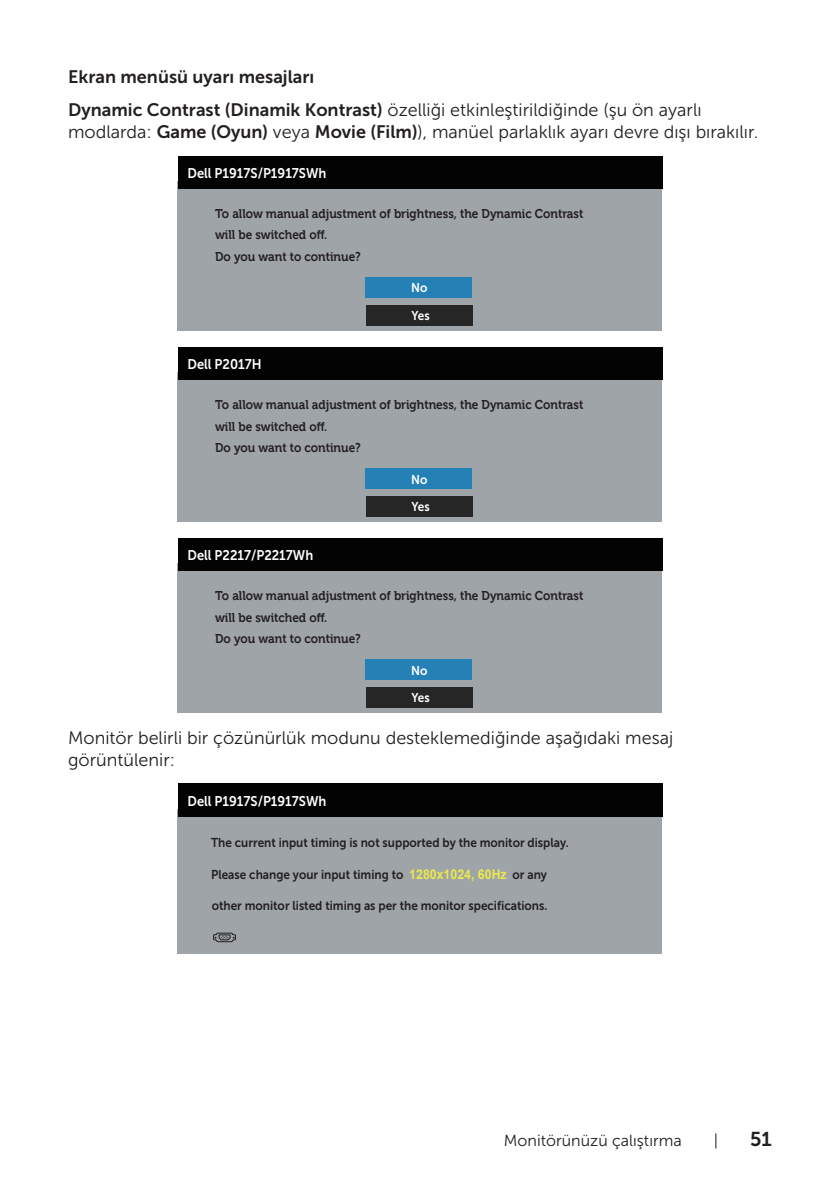
<style>
.page{position:relative;width:840px;height:1191px;background:#fff}
.page>*{position:absolute;margin:0;border:0;box-sizing:border-box;transform-origin:0 0}
.t1{font:20px "Museo Sans For Dell 700";color:#231f20}
.text{font:18px/21.6px "Museo Sans For Dell 300";color:#231f20}
.text-2{font:18px "Museo Sans For Dell 700";color:#231f20}
.t2{font:16px "Museo Sans For Dell 300";color:#231f20}
.t3{font:14px "Museo Sans For Dell 700";color:#fff;scale:.92 1}
.t4{font:700 12.8px/21.6px "Museo For Dell";color:#231f20;scale:.92 1}
.t5{font:12.8px "Museo Sans For Dell 700";color:#231f20;scale:.92 1}
.t6{font:12.8px/27.2px "Museo Sans For Dell 700";color:#fff;scale:.92 1}
.s1{font-family:"Museo Sans For Dell 700"}
.s2{font-family:"Arial";font-weight:700;font-size:13.4px;color:#eae84d}
</style>
<div class="page">
<div style="left:177px;top:181px;width:485px;height:149px;background:#9fa4a8"></div>
<div style="left:178px;top:156px;width:484px;height:32px;background:#030303"></div>
<div style="left:365px;top:277px;width:107px;height:21px;background:#2581b5"></div>
<div style="left:365px;top:305px;width:107px;height:21px;background:#262626"></div>
<div style="left:177px;top:372px;width:485px;height:150px;background:#9fa4a8"></div>
<div style="left:178px;top:347px;width:484px;height:33px;background:#030303"></div>
<div style="left:365px;top:468px;width:107px;height:21px;background:#2581b5"></div>
<div style="left:365px;top:497px;width:107px;height:20px;background:#262626"></div>
<div style="left:177px;top:563px;width:485px;height:150px;background:#9fa4a8"></div>
<div style="left:178px;top:538px;width:484px;height:33px;background:#030303"></div>
<div style="left:365px;top:660px;width:107px;height:20px;background:#2581b5"></div>
<div style="left:365px;top:688px;width:107px;height:20px;background:#262626"></div>
<div style="left:177px;top:809px;width:485px;height:144px;background:#9ea4a7"></div>
<div style="left:178px;top:783px;width:484px;height:33px;background:#030303"></div>
<svg style="left:213px;top:932px;width:23px;height:10px"></svg>
<p class="text-2" style="left:68px;top:67px;width:248px">Ekran menüsü uyarı mesajları</p>
<p class="text" style="left:68px;top:99px;width:691px"><span class="s1">Dynamic Contrast (Dinamik Kontrast)</span> özelliği etkinleştirildiğinde (şu ön ayarlı modlarda: <span class="s1">Game (Oyun)</span> veya <span class="s1">Movie (Film)</span>), manüel parlaklık ayarı devre dışı bırakılır.</p>
<p class="t3" style="left:187px;top:165px;width:152px">Dell P1917S/P1917SWh</p>
<p class="t4" style="left:215px;top:202px;width:401px">To allow manual adjustment of brightness, the Dynamic Contrast</p>
<p class="t4" style="left:215px;top:224px;width:160px">will be switched off.<br>Do you want to continue?</p>
<p class="t6" style="left:411px;top:274px;width:22px">No<br>Yes</p>
<p class="t3" style="left:187px;top:357px;width:82px">Dell P2017H</p>
<p class="t4" style="left:215px;top:394px;width:401px">To allow manual adjustment of brightness, the Dynamic Contrast</p>
<p class="t4" style="left:215px;top:415px;width:160px">will be switched off.<br>Do you want to continue?</p>
<p class="t6" style="left:411px;top:465px;width:22px">No<br>Yes</p>
<p class="t3" style="left:187px;top:548px;width:138px">Dell P2217/P2217Wh</p>
<p class="t4" style="left:215px;top:585px;width:401px">To allow manual adjustment of brightness, the Dynamic Contrast</p>
<p class="t4" style="left:215px;top:606px;width:160px">will be switched off.<br>Do you want to continue?</p>
<p class="t6" style="left:411px;top:656px;width:22px">No<br>Yes</p>
<p class="text" style="left:68px;top:727px;width:606px">Monitör belirli bir çözünürlük modunu desteklemediğinde aşağıdaki mesaj görüntülenir:</p>
<p class="t3" style="left:187px;top:793px;width:152px">Dell P1917S/P1917SWh</p>
<p class="t5" style="left:211px;top:835px;width:390px">The current input timing is not supported by the monitor display.</p>
<p class="t5" style="left:211px;top:867px;width:366px">Please change your input timing to <span class="s2">1280x1024, 60Hz</span> or any</p>
<p class="t5" style="left:211px;top:898px;width:366px">other monitor listed timing as per the monitor specifications.</p>
<p class="t2" style="left:503px;top:1131px;width:179px">Monitörünüzü çalıştırma</p>
<p class="t2" style="left:713px;top:1131px;width:6px">|</p>
<h1 class="t1" style="left:749px;top:1127px;width:23px">51</h1>
</div>
